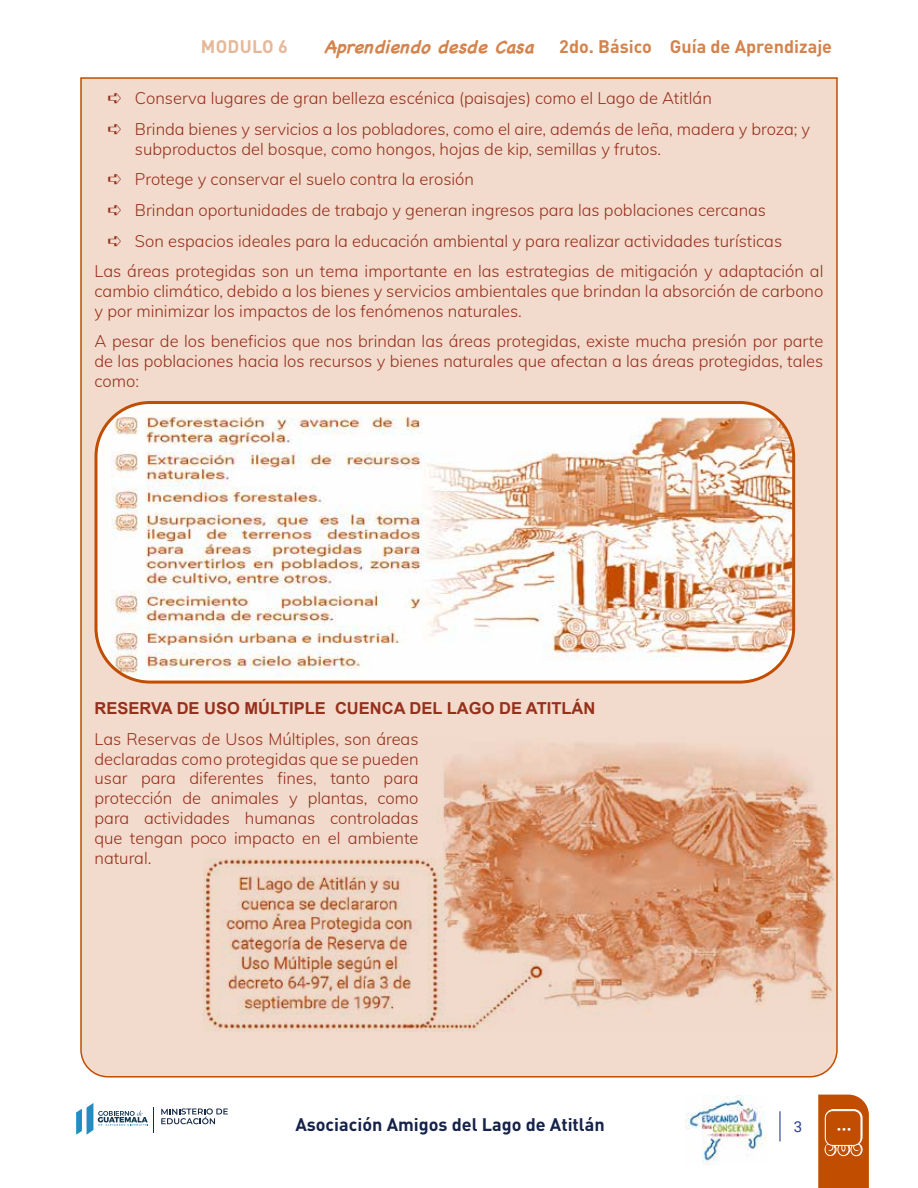
<style>
.page{position:relative;width:918px;height:1188px;background:#fff}
.page>*{position:absolute;margin:0;border:0;box-sizing:border-box;transform-origin:0 0}
.t1{font:700 18px "DIN Pro";color:#d3834d}
.t2{font:700 18px "DIN Pro";color:#152249}
.t3{font:700 18px "DIN Pro";letter-spacing:.02em;color:#e6b899}
.t4{font:18px "Ajilab'al Cholsamaj";color:#fff}
.t5{font:300 16.5px/19.8px "Muli";color:#962f1b}
.t6{font:700 16.5px "Arial";color:#962f1b}
.t7{font:15px "Roboto";color:#25408f}
.s1{font-family:"Chalkboard";font-style:italic}
</style>
<div class="page">
<svg style="left:818px;top:1095px;width:51px;height:93px;background:#c55d18"></svg>
<div style="left:825px;top:1111px;width:36px;height:34px;background:#c04d00;border-radius:7px"></div>
<div style="left:825px;top:1110px;width:36px;height:36px;border:1px solid #fff;border-radius:7px"></div>
<hr style="left:779px;top:1111px;width:2px;height:30px;background:#25408f">
<img style="left:685px;top:1096px;width:82px;height:68px">
<svg style="left:161px;top:1108px;width:67px;height:16px"></svg>
<svg style="left:76px;top:1103px;width:78px;height:32px"></svg>
<div style="left:80px;top:77px;width:758px;height:1001px;background:#f2dbcc"></div>
<img style="left:96px;top:403px;width:698px;height:279px">
<div style="left:94px;top:401px;width:701px;height:283px;border:3px solid #c04d00;border-radius:54px"></div>
<img style="left:203px;top:737px;width:632px;height:295px">
<svg style="left:109px;top:93px;width:12px;height:11px"></svg>
<svg style="left:109px;top:124px;width:12px;height:10px"></svg>
<svg style="left:109px;top:174px;width:12px;height:11px"></svg>
<svg style="left:109px;top:205px;width:12px;height:10px"></svg>
<svg style="left:109px;top:236px;width:12px;height:10px"></svg>
<p class="t3" style="left:201px;top:32px;width:89px">MODULO 6</p>
<p class="t1" style="left:324px;top:32px;width:510px"><span class="s1">AprendiendodesdeCasa</span> 2do. Básico Guía de Aprendizaje</p>
<p class="t5" style="left:135px;top:82px;width:677px;line-height:30.6px">Conserva lugares de gran belleza escénica (paisajes) como el Lago de Atitlán<br>Brinda bienes y servicios a los pobladores, como el aire, además de leña, madera y broza; y</p>
<p class="t5" style="left:135px;top:138px;width:528px">subproductos del bosque, como hongos, hojas de kip, semillas y frutos.</p>
<p class="t5" style="left:135px;top:169px;width:341px">Protege y conservar el suelo contra la erosión</p>
<p class="t5" style="left:135px;top:199px;width:633px">Brindan oportunidades de trabajo y generan ingresos para las poblaciones cercanas</p>
<p class="t5" style="left:135px;top:230px;width:649px">Son espacios ideales para la educación ambiental y para realizar actividades turísticas</p>
<p class="t5" style="left:94px;top:261px;width:730px">Las áreas protegidas son un tema importante en las estrategias de mitigación y adaptación al</p>
<p class="t5" style="left:94px;top:280px;width:730px">cambio climático, debido a los bienes y servicios ambientales que brindan la absorción de carbono y por minimizar los impactos de los fenómenos naturales.</p>
<p class="t5" style="left:94px;top:331px;width:730px;text-align:justify">A pesar de los beneficios que nos brindan las áreas protegidas, existe mucha presión por parte de las poblaciones hacia los recursos y bienes naturales que afectan a las áreas protegidas, tales como:</p>
<p class="t6" style="left:94px;top:697px;width:502px">RESERVA DE USO MÚLTIPLE CUENCA DEL LAGO DE ATITLÁN</p>
<p class="t5" style="left:94px;top:728px;width:326px;text-align:justify">Las Reservas de Usos Múltiples, son áreas declaradas como protegidas que se pueden usar para diferentes fines, tanto para protección de animales y plantas, como para actividades humanas controladas que tengan poco impacto en el ambiente natural.</p>
<p class="t2" style="left:295px;top:1109px;width:311px">Asociación Amigos del Lago de Atitlán</p>
<p class="t7" style="left:794px;top:1116px;width:10px">3</p>
<p class="t4" style="left:854px;top:1127px;width:6px;rotate:90deg">e</p>
</div>
